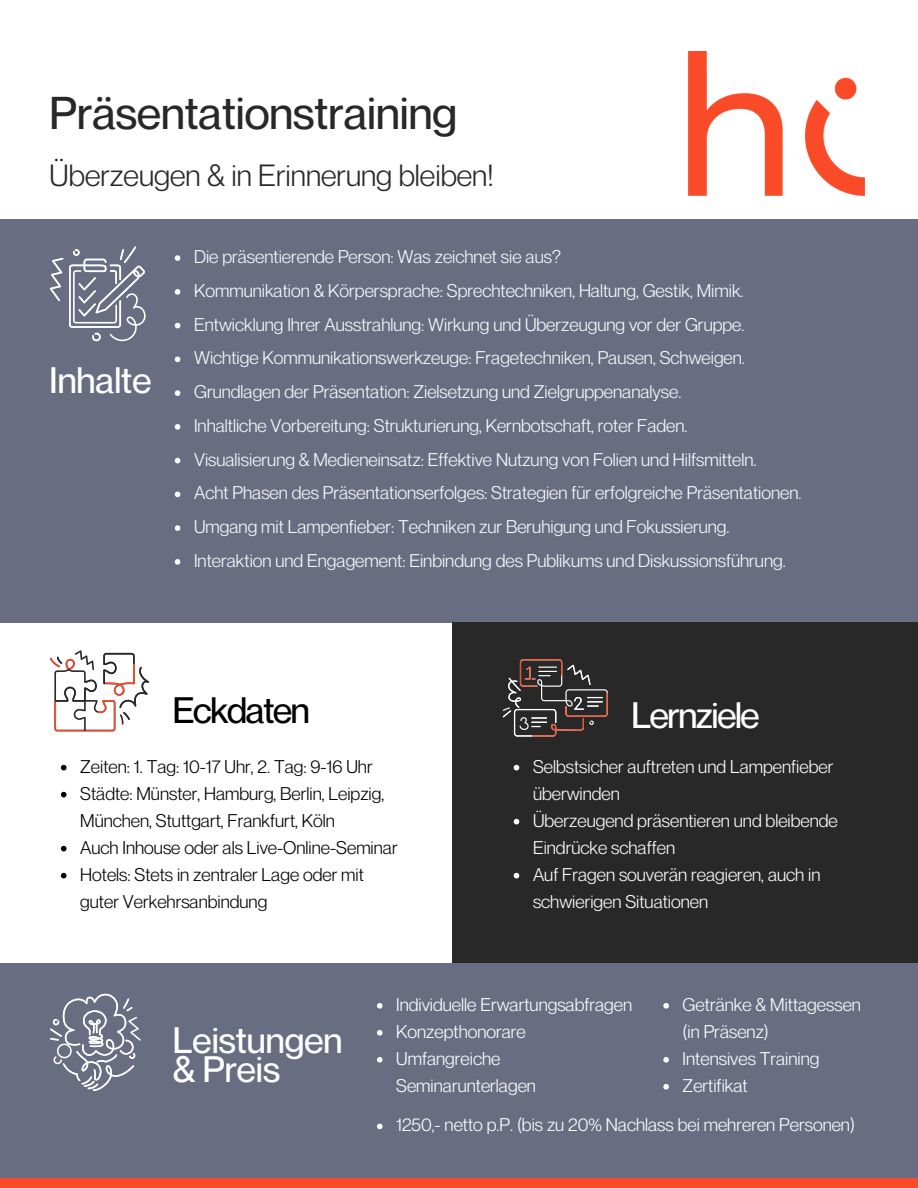
<style>
.page{position:relative;width:918px;height:1188px;background:#696d82}
.page>*{position:absolute;margin:0;border:0;box-sizing:border-box;transform-origin:0 0}
.t1{font:500 45px "Neue Montreal";color:#282828}
.t2{font:500 36px/29.2px "Neue Montreal";color:#fff}
.t3{font:500 36px "Neue Montreal";letter-spacing:-.04em;color:#fff}
.t4{font:500 36px "Neue Montreal";letter-spacing:-.04em;color:#000}
.t5{font:30px "Neue Montreal";color:#282828}
.t6{font:18px "Neue Montreal";color:#f9fcfd}
.t7{font:18px/27px "Neue Montreal";color:#fff}
.t8{font:18px/27px "Neue Montreal";color:#000}
</style>
<div class="page">
<div style="left:0;top:0;width:918px;height:218px;background:#fff"></div>
<div style="left:0;top:623px;width:918px;height:555px;background:#fff"></div>
<div style="left:0;top:963px;width:918px;height:215px;background:#696d82"></div>
<div style="left:0;top:1178px;width:918px;height:10px;background:#fa4b28"></div>
<img style="left:688px;top:52px;width:177px;height:144px">
<svg style="left:50px;top:246px;width:96px;height:96px"></svg>
<div style="left:452px;top:623px;width:465px;height:340px;background:#282828"></div>
<svg style="left:502px;top:659px;width:106px;height:78px"></svg>
<svg style="left:50px;top:650px;width:99px;height:81px"></svg>
<svg style="left:50px;top:993px;width:91px;height:98px"></svg>
<svg style="left:514px;top:765px;width:5px;height:5px"></svg>
<svg style="left:514px;top:819px;width:5px;height:5px"></svg>
<svg style="left:514px;top:873px;width:5px;height:5px"></svg>
<svg style="left:175px;top:255px;width:5px;height:6px"></svg>
<svg style="left:175px;top:289px;width:5px;height:6px"></svg>
<svg style="left:175px;top:323px;width:5px;height:5px"></svg>
<svg style="left:175px;top:357px;width:5px;height:5px"></svg>
<svg style="left:175px;top:390px;width:5px;height:6px"></svg>
<svg style="left:175px;top:424px;width:5px;height:6px"></svg>
<svg style="left:175px;top:458px;width:5px;height:5px"></svg>
<svg style="left:175px;top:492px;width:5px;height:5px"></svg>
<svg style="left:175px;top:525px;width:5px;height:6px"></svg>
<svg style="left:175px;top:559px;width:5px;height:6px"></svg>
<svg style="left:61px;top:765px;width:6px;height:5px"></svg>
<svg style="left:61px;top:792px;width:6px;height:5px"></svg>
<svg style="left:61px;top:846px;width:6px;height:5px"></svg>
<svg style="left:61px;top:873px;width:6px;height:5px"></svg>
<svg style="left:377px;top:1003px;width:6px;height:6px"></svg>
<svg style="left:377px;top:1030px;width:6px;height:6px"></svg>
<svg style="left:377px;top:1057px;width:6px;height:6px"></svg>
<svg style="left:663px;top:1003px;width:6px;height:6px"></svg>
<svg style="left:663px;top:1057px;width:6px;height:6px"></svg>
<svg style="left:663px;top:1084px;width:6px;height:6px"></svg>
<svg style="left:377px;top:1124px;width:6px;height:5px"></svg>
<h2 class="t1" style="left:50px;top:85px;width:409px">Präsentationstraining</h2>
<p class="t5" style="left:50px;top:157px;width:446px">Überzeugen &amp; in Erinnerung bleiben!</p>
<p class="t2" style="left:50px;top:365px;width:103px">Inhalte</p>
<p class="t6" style="left:194px;top:246px;width:368px">Die präsentierende Person: Was zeichnet sie aus?</p>
<p class="t6" style="left:194px;top:279px;width:551px">Kommunikation &amp; Körpersprache: Sprechtechniken, Haltung, Gestik, Mimik.</p>
<p class="t6" style="left:194px;top:313px;width:552px">Entwicklung Ihrer Ausstrahlung: Wirkung und Überzeugung vor der Gruppe.</p>
<p class="t6" style="left:194px;top:347px;width:552px">Wichtige Kommunikationswerkzeuge: Fragetechniken, Pausen, Schweigen.</p>
<p class="t6" style="left:194px;top:381px;width:489px">Grundlagen der Präsentation: Zielsetzung und Zielgruppenanalyse.</p>
<p class="t6" style="left:194px;top:414px;width:495px">Inhaltliche Vorbereitung: Strukturierung, Kernbotschaft, roter Faden.</p>
<p class="t6" style="left:194px;top:448px;width:564px">Visualisierung &amp; Medieneinsatz: Effektive Nutzung von Folien und Hilfsmitteln.</p>
<h2 class="t6" style="left:194px;top:482px;width:609px">Acht Phasen des Präsentationserfolges: Strategien für erfolgreiche Präsentationen.</h2>
<p class="t6" style="left:194px;top:516px;width:537px">Umgang mit Lampenfieber: Techniken zur Beruhigung und Fokussierung.</p>
<p class="t6" style="left:194px;top:549px;width:593px">Interaktion und Engagement: Einbindung des Publikums und Diskussionsführung.</p>
<p class="t4" style="left:173px;top:688px;width:138px">Eckdaten</p>
<p class="t3" style="left:631px;top:693px;width:130px">Lernziele</p>
<h2 class="t8" style="left:80px;top:753px;width:294px">Zeiten: 1. Tag: 10-17 Uhr, 2. Tag: 9-16 Uhr</h2>
<p class="t8" style="left:80px;top:780px;width:305px">Städte: Münster, Hamburg, Berlin, Leipzig,<br>München, Stuttgart, Frankfurt, Köln</p>
<p class="t8" style="left:80px;top:834px;width:319px">Auch Inhouse oder als Live-Online-Seminar</p>
<p class="t8" style="left:80px;top:861px;width:285px">Hotels: Stets in zentraler Lage oder mit guter Verkehrsanbindung</p>
<p class="t7" style="left:533px;top:753px;width:302px">Selbstsicher auftreten und Lampenfieber überwinden</p>
<p class="t7" style="left:533px;top:807px;width:306px">Überzeugend präsentieren und bleibende<br>Eindrücke schaffen</p>
<p class="t7" style="left:533px;top:861px;width:289px">Auf Fragen souverän reagieren, auch in schwierigen Situationen</p>
<p class="t2" style="left:173px;top:1025px;width:171px">Leistungen &amp; Preis</p>
<p class="t7" style="left:683px;top:991px;width:180px">Getränke &amp; Mittagessen (in Präsenz)</p>
<h2 class="t7" style="left:683px;top:1045px;width:138px">Intensives Training</h2>
<p class="t7" style="left:683px;top:1072px;width:67px">Zertifikat</p>
<p class="t7" style="left:396px;top:1111px;width:460px">1250,- netto p.P. (bis zu 20% Nachlass bei mehreren Personen)</p>
<p class="t7" style="left:396px;top:991px;width:237px">Individuelle Erwartungsabfragen</p>
<p class="t7" style="left:396px;top:1018px;width:131px">Konzepthonorare</p>
<h4 class="t7" style="left:396px;top:1045px;width:141px">Umfangreiche<br>Seminarunterlagen</h4>
</div>
